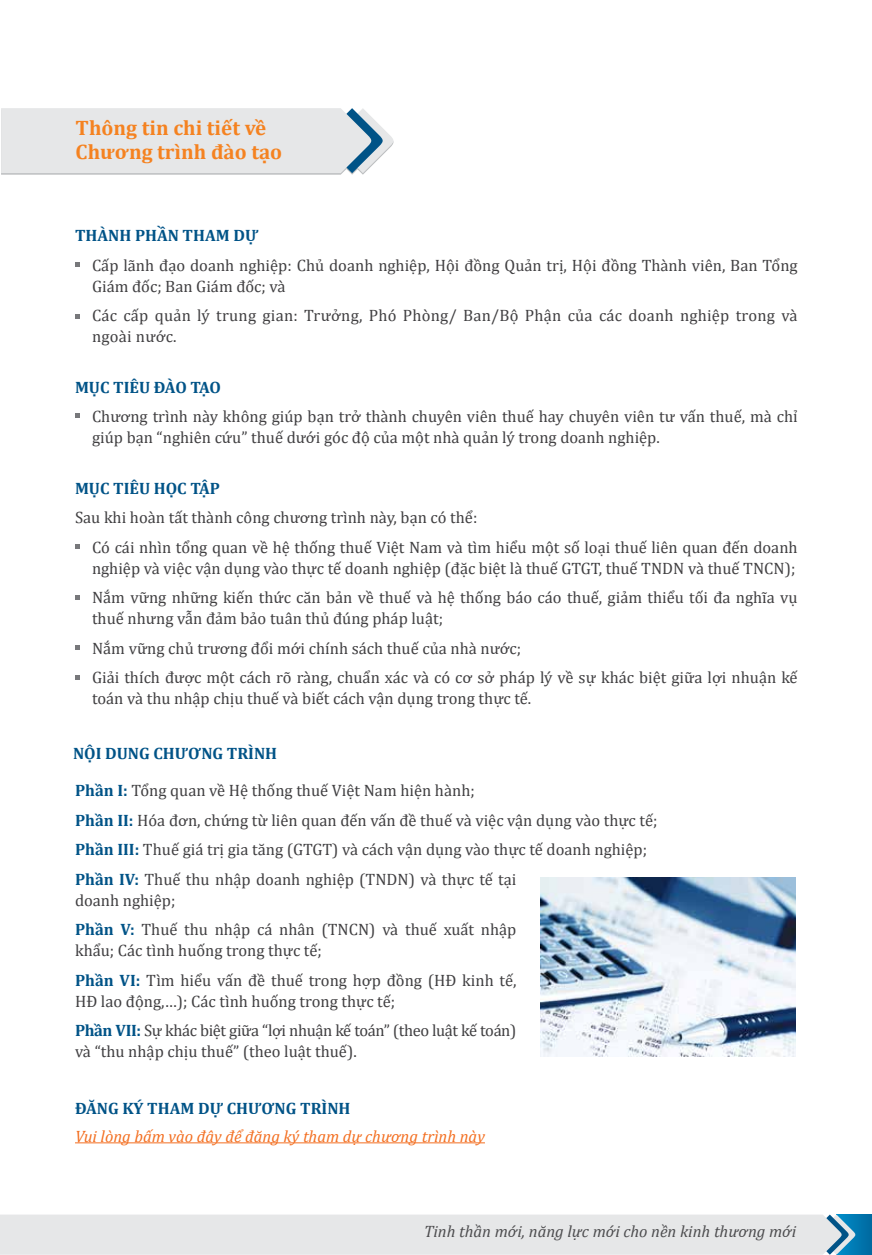
<style>
.page{position:relative;width:872px;height:1255px;background:#fff}
.page>*{position:absolute;margin:0;border:0;box-sizing:border-box;transform-origin:0 0}
.t1{font:700 21px/24px "Cambria";color:#f58220}
.t2{font:16.5px/29.5px "Cambria";color:#414042}
.t3{font:16.5px/29.5px "Cambria";letter-spacing:-.025em;color:#414042}
.t4{font:700 16.5px "Cambria";color:#005387}
.t5{font:italic 16.5px "Cambria";color:#f36f21}
.t6{font:italic 16.5px "Cambria";color:#4d4d4f}
.s1{font-weight:700;color:#005387}
</style>
<div class="page">
<svg style="left:1px;top:108px;width:393px;height:67px;background:#e0e3e5"></svg>
<svg style="left:75px;top:262px;width:5px;height:5px"></svg>
<svg style="left:75px;top:314px;width:5px;height:4px"></svg>
<svg style="left:75px;top:413px;width:5px;height:4px"></svg>
<svg style="left:75px;top:675px;width:5px;height:5px"></svg>
<svg style="left:75px;top:645px;width:5px;height:5px"></svg>
<svg style="left:75px;top:595px;width:5px;height:5px"></svg>
<svg style="left:75px;top:544px;width:5px;height:5px"></svg>
<img style="left:540px;top:877px;width:255px;height:179px">
<div style="left:836px;top:1214px;width:36px;height:40px;background:#0071a9"></div>
<div style="left:0;top:1214px;width:856px;height:40px;background:#e6e7e8"></div>
<hr style="left:75px;top:1142px;width:410px;height:1px;background:#f36f21">
<p class="t1" style="left:76px;top:115px;width:208px">Thông tin chi tiết về<br>Chương trình đào tạo</p>
<p class="t4" style="left:75px;top:224px;width:185px">THÀNH PHẦN THAM DỰ</p>
<p class="t2" style="left:92px;top:254px;width:707px;line-height:21px">Cấp lãnh đạo doanh nghiệp: Chủ doanh nghiệp, Hội đồng Quản trị, Hội đồng Thành viên, Ban Tổng<br>Giám đốc; Ban Giám đốc; và</p>
<p class="t2" style="left:92px;top:305px;width:707px;line-height:21px">Các cấp quản lý trung gian: Trưởng, Phó Phòng/ Ban/Bộ Phận của các doanh nghiệp trong và ngoài nước.</p>
<p class="t4" style="left:75px;top:375px;width:148px">MỤC TIÊU ĐÀO TẠO</p>
<p class="t2" style="left:92px;top:406px;width:707px;line-height:21px">Chương trình này không giúp bạn trở thành chuyên viên thuế hay chuyên viên tư vấn thuế, mà chỉ giúp bạn “nghiên cứu” thuế dưới góc độ của một nhà quản lý trong doanh nghiệp.</p>
<p class="t4" style="left:75px;top:476px;width:146px">MỤC TIÊU HỌC TẬP</p>
<p class="t2" style="left:92px;top:503px;width:707px;text-indent:-17px">Sau khi hoàn tất thành công chương trình này, bạn có thể:<br>Có cái nhìn tổng quan về hệ thống thuế Việt Nam và tìm hiểu một số loại thuế liên quan đến doanh</p>
<p class="t2" style="left:92px;top:553px;width:707px">nghiệp và việc vận dụng vào thực tế doanh nghiệp (đặc biệt là thuế GTGT, thuế TNDN và thuế TNCN);<br>Nắm vững những kiến thức căn bản về thuế và hệ thống báo cáo thuế, giảm thiểu tối đa nghĩa vụ</p>
<p class="t2" style="left:92px;top:604px;width:707px">thuế nhưng vẫn đảm bảo tuân thủ đúng pháp luật;<br>Nắm vững chủ trương đổi mới chính sách thuế của nhà nước;<br>Giải thích được một cách rõ ràng, chuẩn xác và có cơ sở pháp lý về sự khác biệt giữa lợi nhuận kế</p>
<p class="t2" style="left:92px;top:684px;width:441px">toán và thu nhập chịu thuế và biết cách vận dụng trong thực tế.</p>
<p class="t4" style="left:73px;top:742px;width:206px">NỘI DUNG CHƯƠNG TRÌNH</p>
<p class="t2" style="left:75px;top:775px;width:584px"><span class="s1">Phần I:</span> Tổng quan về Hệ thống thuế Việt Nam hiện hành;<br><span class="s1">Phần II:</span> Hóa đơn, chứng từ liên quan đến vấn đề thuế và việc vận dụng vào thực tế; <span class="s1">Phần III:</span> Thuế giá trị gia tăng (GTGT) và cách vận dụng vào thực tế doanh nghiệp; <span class="s1">Phần IV:</span> Thuế thu nhập doanh nghiệp (TNDN) và thực tế tại</p>
<p class="t2" style="left:75px;top:885px;width:443px">doanh nghiệp;<br><span class="s1">Phần V:</span> Thuế thu nhập cá nhân (TNCN) và thuế xuất nhập</p>
<p class="t2" style="left:75px;top:935px;width:443px">khẩu; Các tình huống trong thực tế;<br><span class="s1">Phần VI:</span> Tìm hiểu vấn đề thuế trong hợp đồng (HĐ kinh tế,</p>
<p class="t3" style="left:75px;top:986px;width:443px">HĐ lao động,…); Các tình huống trong thực tế;<br><span class="s1">Phần VII:</span> Sự khác biệt giữa “lợi nhuận kế toán” (theo luật kế toán)</p>
<p class="t2" style="left:75px;top:1036px;width:283px">và “thu nhập chịu thuế” (theo luật thuế).</p>
<p class="t4" style="left:75px;top:1096px;width:277px">ĐĂNG KÝ THAM DỰ CHƯƠNG TRÌNH</p>
<p class="t5" style="left:75px;top:1124px;width:411px">Vui lòng bấm vào đây để đăng ký tham dự chương trình này</p>
<p class="t6" style="left:424px;top:1219px;width:374px">Tinh thần mới, năng lực mới cho nền kinh thương mới</p>
</div>
